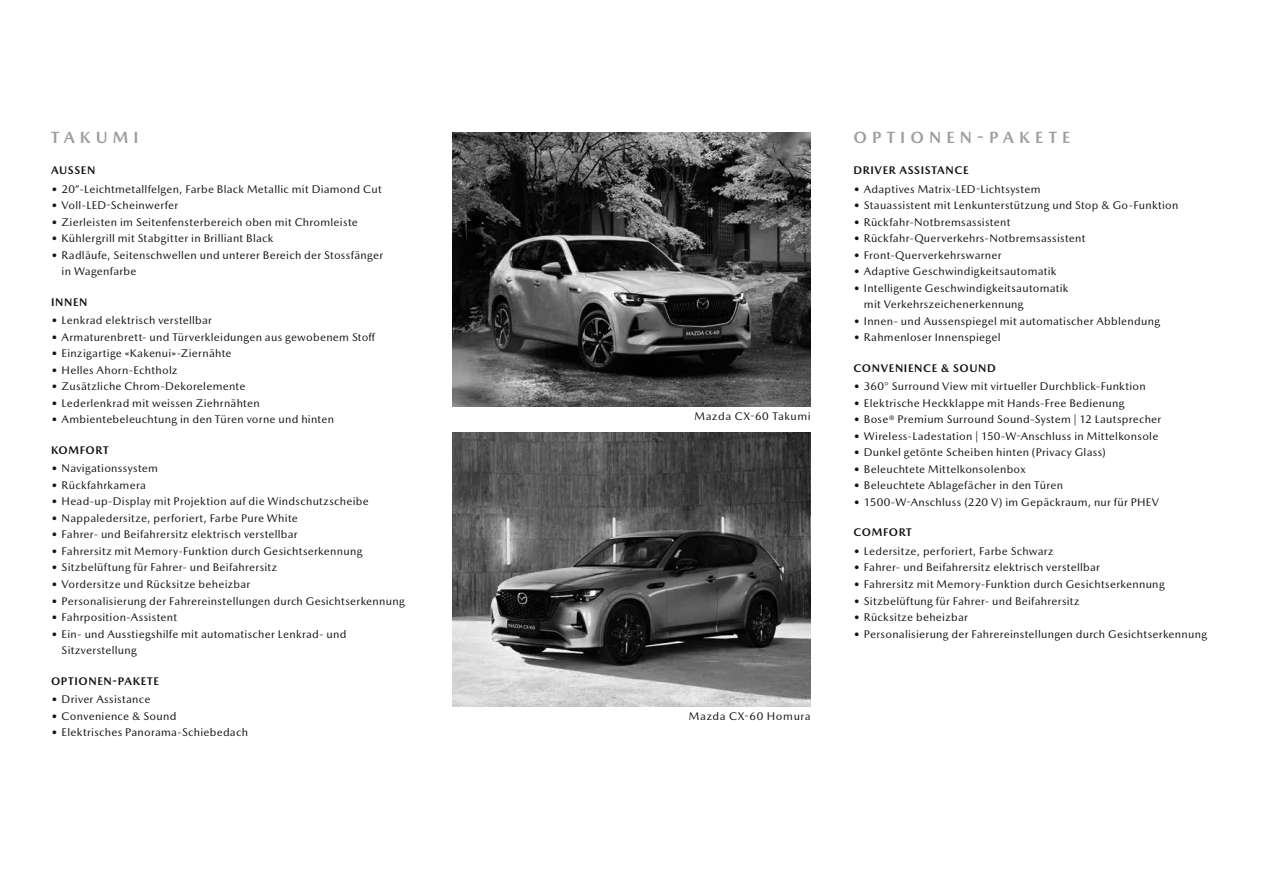
<style>
.page{position:relative;width:1263px;height:893px;background:#fff}
.page>*{position:absolute;margin:0;border:0;box-sizing:border-box;transform-origin:0 0}
.t1{font:700 16.5px "Mazda Type";letter-spacing:.31em;color:#9d9e9e}
.t2{font:11.25px/16.5px "Mazda Type";letter-spacing:.025em;color:#12120d}
.t3{font:700 11.25px "Mazda Type";letter-spacing:.055em;color:#12120d}
.t4{font:11.25px "Mazda Type";letter-spacing:.055em;color:#12120d}
</style>
<div class="page">
<img style="left:452px;top:132px;width:359px;height:274px">
<img style="left:452px;top:432px;width:359px;height:274px">
<h1 class="t1" style="left:51px;top:128px;width:89px">TAKUMI</h1>
<p class="t3" style="left:51px;top:163px;width:46px">AUSSEN</p>
<p class="t2" style="left:51px;top:180px;width:332px">• 20”-Leichtmetallfelgen, Farbe Black Metallic mit Diamond Cut</p>
<p class="t2" style="left:51px;top:197px;width:129px">• Voll-LED-Scheinwerfer</p>
<p class="t2" style="left:51px;top:213px;width:308px">• Zierleisten im Seitenfensterbereich oben mit Chromleiste</p>
<p class="t2" style="left:51px;top:230px;width:224px">• Kühlergrill mit Stabgitter in Brilliant Black</p>
<p class="t2" style="left:62px;top:246px;width:323px;text-indent:-11px">• Radläufe, Seitenschwellen und unterer Bereich der Stossfänger in Wagenfarbe</p>
<p class="t3" style="left:51px;top:295px;width:38px">INNEN</p>
<p class="t2" style="left:51px;top:312px;width:163px">• Lenkrad elektrisch verstellbar</p>
<p class="t2" style="left:51px;top:329px;width:326px">• Armaturenbrett- und Türverkleidungen aus gewobenem Stoff</p>
<p class="t2" style="left:51px;top:345px;width:182px">• Einzigartige «Kakenui»-Ziernähte</p>
<p class="t2" style="left:51px;top:362px;width:128px">• Helles Ahorn-Echtholz</p>
<p class="t2" style="left:51px;top:378px;width:196px">• Zusätzliche Chrom-Dekorelemente</p>
<p class="t2" style="left:51px;top:395px;width:210px">• Lederlenkrad mit weissen Ziehrnähten</p>
<p class="t2" style="left:51px;top:411px;width:285px">• Ambientebeleuchtung in den Türen vorne und hinten</p>
<p class="t3" style="left:51px;top:443px;width:59px">KOMFORT</p>
<p class="t2" style="left:51px;top:460px;width:108px">• Navigationssystem</p>
<p class="t2" style="left:51px;top:477px;width:96px">• Rückfahrkamera</p>
<p class="t2" style="left:51px;top:493px;width:319px">• Head-up-Display mit Projektion auf die Windschutzscheibe</p>
<p class="t2" style="left:51px;top:510px;width:248px">• Nappaledersitze, perforiert, Farbe Pure White</p>
<p class="t2" style="left:51px;top:526px;width:248px">• Fahrer- und Beifahrersitz elektrisch verstellbar</p>
<p class="t2" style="left:51px;top:543px;width:313px">• Fahrersitz mit Memory-Funktion durch Gesichtserkennung</p>
<p class="t2" style="left:51px;top:559px;width:228px">• Sitzbelüftung für Fahrer- und Beifahrersitz</p>
<p class="t2" style="left:51px;top:576px;width:201px">• Vordersitze und Rücksitze beheizbar</p>
<p class="t2" style="left:51px;top:592px;width:355px">• Personalisierung der Fahrereinstellungen durch Gesichtserkennung</p>
<p class="t2" style="left:51px;top:609px;width:128px">• Fahrposition-Assistent</p>
<p class="t2" style="left:62px;top:625px;width:286px;text-indent:-11px">• Ein- und Ausstiegshilfe mit automatischer Lenkrad- und<br>Sitzverstellung</p>
<p class="t3" style="left:51px;top:674px;width:109px">OPTIONEN-PAKETE</p>
<p class="t2" style="left:51px;top:691px;width:101px">• Driver Assistance</p>
<p class="t2" style="left:51px;top:707px;width:127px">• Convenience &amp; Sound</p>
<p class="t2" style="left:51px;top:724px;width:199px">• Elektrisches Panorama-Schiebedach</p>
<p class="t2" style="left:452px;top:127px;width:8px">•</p>
<h1 class="t1" style="left:853px;top:128px;width:218px">OPTIONEN-PAKETE</h1>
<p class="t3" style="left:853px;top:163px;width:117px">DRIVER ASSISTANCE</p>
<p class="t2" style="left:853px;top:180px;width:189px">• Adaptives Matrix-LED-Lichtsystem</p>
<p class="t2" style="left:853px;top:197px;width:327px">• Stauassistent mit Lenkunterstützung und Stop &amp; Go-Funktion</p>
<p class="t2" style="left:853px;top:213px;width:158px">• Rückfahr-Notbremsassistent</p>
<p class="t2" style="left:853px;top:230px;width:234px">• Rückfahr-Querverkehrs-Notbremsassistent</p>
<p class="t2" style="left:853px;top:246px;width:150px">• Front-Querverkehrswarner</p>
<p class="t2" style="left:853px;top:263px;width:205px">• Adaptive Geschwindigkeitsautomatik</p>
<p class="t2" style="left:864px;top:279px;width:206px;text-indent:-11px">• Intelligente Geschwindigkeitsautomatik mit Verkehrszeichenerkennung</p>
<p class="t2" style="left:853px;top:312px;width:308px">• Innen- und Aussenspiegel mit automatischer Abblendung</p>
<p class="t2" style="left:853px;top:329px;width:149px">• Rahmenloser Innenspiegel</p>
<p class="t3" style="left:853px;top:361px;width:144px">CONVENIENCE &amp; SOUND</p>
<p class="t2" style="left:853px;top:378px;width:294px">• 360° Surround View mit virtueller Durchblick-Funktion</p>
<p class="t2" style="left:853px;top:395px;width:273px">• Elektrische Heckklappe mit Hands-Free Bedienung</p>
<p class="t2" style="left:853px;top:411px;width:310px">• Bose® Premium Surround Sound-System | 12 Lautsprecher</p>
<p class="t2" style="left:853px;top:428px;width:306px">• Wireless-Ladestation | 150-W-Anschluss in Mittelkonsole</p>
<p class="t2" style="left:853px;top:444px;width:254px">• Dunkel getönte Scheiben hinten (Privacy Glass)</p>
<p class="t2" style="left:853px;top:461px;width:174px">• Beleuchtete Mittelkonsolenbox</p>
<p class="t2" style="left:853px;top:477px;width:211px">• Beleuchtete Ablagefächer in den Türen</p>
<p class="t2" style="left:853px;top:494px;width:307px">• 1500-W-Anschluss (220 V) im Gepäckraum, nur für PHEV</p>
<p class="t3" style="left:853px;top:526px;width:60px">COMFORT</p>
<p class="t2" style="left:853px;top:543px;width:202px">• Ledersitze, perforiert, Farbe Schwarz</p>
<p class="t2" style="left:853px;top:559px;width:248px">• Fahrer- und Beifahrersitz elektrisch verstellbar</p>
<p class="t2" style="left:853px;top:576px;width:313px">• Fahrersitz mit Memory-Funktion durch Gesichtserkennung</p>
<p class="t2" style="left:853px;top:592px;width:228px">• Sitzbelüftung für Fahrer- und Beifahrersitz</p>
<p class="t2" style="left:853px;top:609px;width:116px">• Rücksitze beheizbar</p>
<p class="t2" style="left:853px;top:625px;width:355px">• Personalisierung der Fahrereinstellungen durch Gesichtserkennung</p>
<p class="t4" style="left:694px;top:409px;width:118px">Mazda CX-60 Takumi</p>
<p class="t4" style="left:689px;top:710px;width:123px">Mazda CX-60 Homura</p>
</div>
